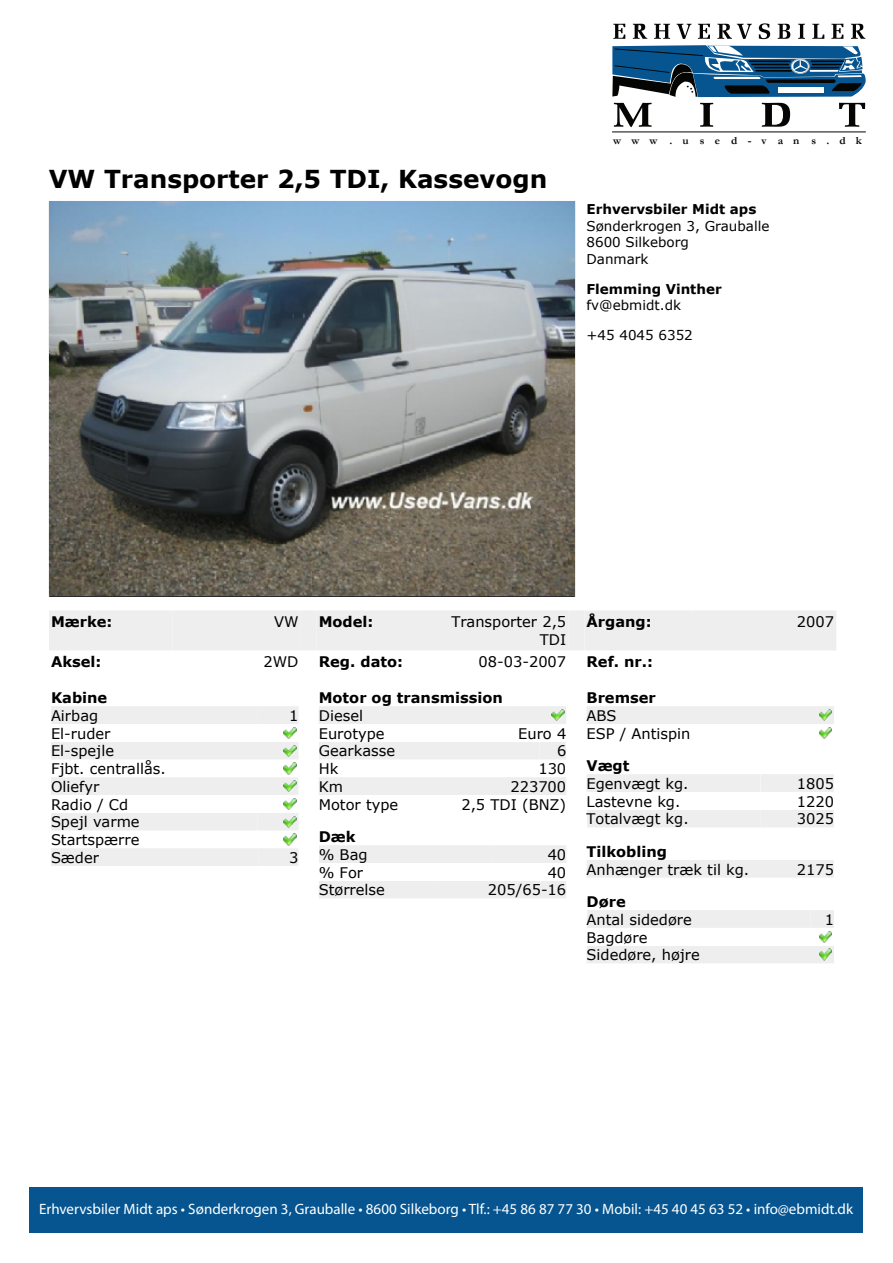
<style>
.page{position:relative;width:893px;height:1263px;background:#fff}
.page>*{position:absolute;margin:0;border:0;box-sizing:border-box;transform-origin:0 0}
.t1{font:700 24.75px "Verdana";color:#000}
.t2{font:15px "Myriad Pro";color:#fff}
.t3{font:14.7px/17.7px "Verdana";color:#000}
.t4{font:700 14.7px "Verdana";color:#000}
.t5{font:13.5px/16.4px "Verdana";color:#000}
.t6{font:700 13.5px "Verdana";color:#000}
.t7{font:700 11.1px "Garamond";letter-spacing:.9em;color:#050504}
</style>
<div class="page">
<svg style="left:613px;top:24px;width:12px;height:15px"></svg>
<svg style="left:633px;top:24px;width:14px;height:15px"></svg>
<svg style="left:654px;top:24px;width:16px;height:15px"></svg>
<svg style="left:677px;top:24px;width:14px;height:15px"></svg>
<svg style="left:698px;top:24px;width:12px;height:15px"></svg>
<svg style="left:759px;top:23px;width:11px;height:16px"></svg>
<svg style="left:798px;top:24px;width:7px;height:15px"></svg>
<svg style="left:812px;top:24px;width:12px;height:15px"></svg>
<svg style="left:831px;top:24px;width:12px;height:15px"></svg>
<svg style="left:851px;top:24px;width:14px;height:15px"></svg>
<svg style="left:614px;top:103px;width:38px;height:24px"></svg>
<svg style="left:700px;top:103px;width:13px;height:24px"></svg>
<svg style="left:762px;top:103px;width:28px;height:24px"></svg>
<svg style="left:839px;top:103px;width:26px;height:24px"></svg>
<svg style="left:612px;top:45px;width:254px;height:52px;background:#36678c"></svg>
<hr style="left:612px;top:131px;width:254px;height:1px;background:#050504">
<svg style="left:717px;top:24px;width:35px;height:15px"></svg>
<svg style="left:778px;top:24px;width:12px;height:15px"></svg>
<div style="left:29px;top:1187px;width:834px;height:46px;background:#065590"></div>
<div style="left:49px;top:610px;width:123px;height:40px;background:#eee"></div>
<div style="left:172px;top:610px;width:129px;height:40px;background:#eee"></div>
<div style="left:301px;top:610px;width:15px;height:40px;background:#eee"></div>
<div style="left:316px;top:610px;width:114px;height:40px;background:#eee"></div>
<div style="left:430px;top:610px;width:138px;height:40px;background:#eee"></div>
<div style="left:568px;top:610px;width:16px;height:40px;background:#eee"></div>
<img style="left:49px;top:201px;width:527px;height:396px">
<div style="left:584px;top:610px;width:107px;height:40px;background:#eee"></div>
<div style="left:691px;top:610px;width:145px;height:40px;background:#eee"></div>
<div style="left:51px;top:706px;width:207px;height:18px;background:#eee"></div>
<div style="left:258px;top:706px;width:40px;height:18px;background:#eee"></div>
<svg style="left:284px;top:727px;width:12px;height:11px"></svg>
<div style="left:51px;top:742px;width:201px;height:17px;background:#eee"></div>
<div style="left:252px;top:742px;width:46px;height:17px;background:#eee"></div>
<svg style="left:284px;top:745px;width:12px;height:11px"></svg>
<svg style="left:284px;top:763px;width:12px;height:11px"></svg>
<div style="left:51px;top:777px;width:190px;height:18px;background:#eee"></div>
<div style="left:241px;top:777px;width:57px;height:18px;background:#eee"></div>
<svg style="left:284px;top:780px;width:12px;height:12px"></svg>
<svg style="left:284px;top:798px;width:12px;height:12px"></svg>
<div style="left:51px;top:813px;width:206px;height:17px;background:#eee"></div>
<div style="left:257px;top:813px;width:41px;height:17px;background:#eee"></div>
<svg style="left:284px;top:816px;width:12px;height:11px"></svg>
<svg style="left:284px;top:834px;width:12px;height:11px"></svg>
<div style="left:51px;top:848px;width:207px;height:18px;background:#eee"></div>
<div style="left:258px;top:848px;width:40px;height:18px;background:#eee"></div>
<div style="left:319px;top:706px;width:186px;height:18px;background:#eee"></div>
<div style="left:505px;top:706px;width:61px;height:18px;background:#eee"></div>
<svg style="left:552px;top:709px;width:12px;height:12px"></svg>
<div style="left:319px;top:742px;width:220px;height:17px;background:#eee"></div>
<div style="left:539px;top:742px;width:27px;height:17px;background:#eee"></div>
<div style="left:319px;top:777px;width:75px;height:18px;background:#eee"></div>
<div style="left:394px;top:777px;width:172px;height:18px;background:#eee"></div>
<div style="left:319px;top:845px;width:173px;height:18px;background:#eee"></div>
<div style="left:492px;top:845px;width:74px;height:18px;background:#eee"></div>
<div style="left:319px;top:881px;width:113px;height:17px;background:#eee"></div>
<div style="left:432px;top:881px;width:134px;height:17px;background:#eee"></div>
<div style="left:587px;top:706px;width:166px;height:18px;background:#eee"></div>
<div style="left:753px;top:706px;width:81px;height:18px;background:#eee"></div>
<svg style="left:819px;top:709px;width:13px;height:12px"></svg>
<svg style="left:819px;top:727px;width:13px;height:11px"></svg>
<div style="left:587px;top:774px;width:173px;height:18px;background:#eee"></div>
<div style="left:760px;top:774px;width:74px;height:18px;background:#eee"></div>
<div style="left:587px;top:810px;width:173px;height:17px;background:#eee"></div>
<div style="left:760px;top:810px;width:74px;height:17px;background:#eee"></div>
<div style="left:587px;top:860px;width:185px;height:18px;background:#eee"></div>
<div style="left:772px;top:860px;width:62px;height:18px;background:#eee"></div>
<div style="left:587px;top:910px;width:223px;height:18px;background:#eee"></div>
<div style="left:810px;top:910px;width:24px;height:18px;background:#eee"></div>
<svg style="left:819px;top:931px;width:13px;height:11px"></svg>
<div style="left:587px;top:946px;width:214px;height:17px;background:#eee"></div>
<div style="left:801px;top:946px;width:33px;height:17px;background:#eee"></div>
<svg style="left:819px;top:949px;width:13px;height:11px"></svg>
<h1 class="t1" style="left:49px;top:163px;width:500px">VW Transporter 2,5 TDI, Kassevogn</h1>
<p class="t7" style="left:613px;top:133px;width:250px">www .used-van s.dk</p>
<p class="t6" style="left:586px;top:201px;width:171px">Erhvervsbiler Midt aps</p>
<p class="t5" style="left:586px;top:217px;width:184px">Sønderkrogen 3, Grauballe<br>8600 Silkeborg<br>Danmark</p>
<p class="t6" style="left:586px;top:280px;width:137px">Flemming Vinther</p>
<p class="t5" style="left:586px;top:296px;width:96px">fv@ebmidt.dk</p>
<p class="t5" style="left:586px;top:326px;width:108px">+45 4045 6352</p>
<p class="t4" style="left:51px;top:613px;width:63px">Mærke:</p>
<p class="t3" style="left:274px;top:613px;width:26px">VW</p>
<p class="t4" style="left:319px;top:613px;width:56px">Model:</p>
<p class="t3" style="left:451px;top:613px;width:116px;text-align:right">Transporter 2,5<br>TDI</p>
<p class="t4" style="left:587px;top:613px;width:67px">Årgang:</p>
<p class="t3" style="left:797px;top:613px;width:39px">2007</p>
<p class="t4" style="left:51px;top:653px;width:52px">Aksel:</p>
<p class="t3" style="left:263px;top:653px;width:36px">2WD</p>
<p class="t4" style="left:319px;top:653px;width:86px">Reg. dato:</p>
<p class="t3" style="left:479px;top:653px;width:89px">08-03-2007</p>
<p class="t4" style="left:587px;top:653px;width:68px">Ref. nr.:</p>
<p class="t4" style="left:51px;top:688px;width:58px">Kabine</p>
<p class="t3" style="left:51px;top:706px;width:49px">Airbag</p>
<p class="t3" style="left:289px;top:706px;width:11px">1</p>
<p class="t3" style="left:51px;top:724px;width:116px">El-ruder<br>El-spejle<br>Fjbt. centrallås.<br>Oliefyr<br>Radio / Cd<br>Spejl varme<br>Startspærre<br>Sæder</p>
<p class="t4" style="left:319px;top:688px;width:186px">Motor og transmission</p>
<p class="t3" style="left:319px;top:706px;width:67px">Diesel<br>Eurotype</p>
<p class="t4" style="left:587px;top:688px;width:71px">Bremser</p>
<p class="t3" style="left:587px;top:706px;width:105px">ABS<br>ESP / Antispin</p>
<p class="t4" style="left:587px;top:756px;width:44px">Vægt</p>
<p class="t3" style="left:587px;top:774px;width:104px">Egenvægt kg.</p>
<p class="t3" style="left:797px;top:774px;width:39px">1805</p>
<p class="t3" style="left:587px;top:792px;width:95px">Lastevne kg.</p>
<p class="t3" style="left:797px;top:792px;width:39px">1220</p>
<p class="t3" style="left:587px;top:810px;width:104px">Totalvægt kg.</p>
<p class="t3" style="left:797px;top:810px;width:39px">3025</p>
<p class="t4" style="left:587px;top:842px;width:82px">Tilkobling</p>
<p class="t3" style="left:587px;top:860px;width:164px">Anhænger træk til kg.</p>
<p class="t3" style="left:797px;top:860px;width:39px">2175</p>
<p class="t4" style="left:587px;top:892px;width:41px">Døre</p>
<p class="t3" style="left:587px;top:910px;width:107px">Antal sidedøre</p>
<p class="t3" style="left:825px;top:910px;width:11px">1</p>
<p class="t3" style="left:587px;top:928px;width:115px">Bagdøre<br>Sidedøre, højre</p>
<p class="t3" style="left:518px;top:724px;width:50px">Euro 4</p>
<p class="t3" style="left:319px;top:742px;width:78px">Gearkasse</p>
<p class="t3" style="left:557px;top:742px;width:11px">6</p>
<p class="t3" style="left:319px;top:759px;width:21px">Hk</p>
<p class="t3" style="left:538px;top:759px;width:29px">130</p>
<p class="t3" style="left:319px;top:777px;width:26px">Km</p>
<p class="t3" style="left:510px;top:777px;width:57px">223700</p>
<p class="t3" style="left:319px;top:795px;width:81px">Motor type</p>
<p class="t3" style="left:461px;top:795px;width:106px">2,5 TDI (BNZ)</p>
<p class="t4" style="left:319px;top:827px;width:38px">Dæk</p>
<p class="t3" style="left:319px;top:845px;width:50px">% Bag</p>
<p class="t3" style="left:548px;top:845px;width:20px">40</p>
<p class="t3" style="left:319px;top:863px;width:46px">% For</p>
<p class="t3" style="left:548px;top:863px;width:20px">40</p>
<p class="t3" style="left:319px;top:881px;width:68px">Størrelse</p>
<p class="t3" style="left:488px;top:881px;width:80px">205/65-16</p>
<p class="t3" style="left:289px;top:848px;width:11px">3</p>
<p class="t2" style="left:39px;top:1199px;width:815px">Erhvervsbiler Midt aps • Sønderkrogen 3, Grauballe • 8600 Silkeborg • Tlf.: +45 86 87 77 30 • Mobil: +45 40 45 63 52 • info@ebmidt.dk</p>
</div>
